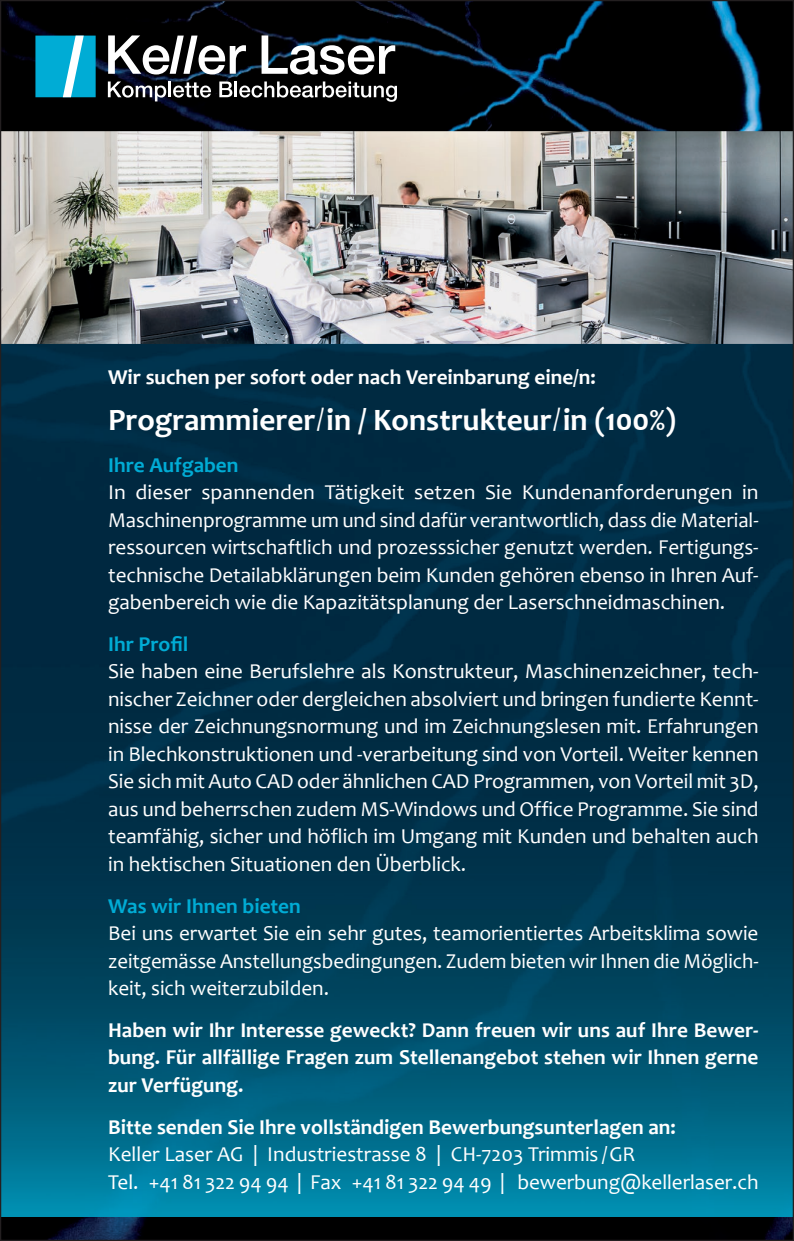
<style>
.page{position:relative;width:794px;height:1241px;background:#fff}
.page>*{position:absolute;margin:0;border:0;box-sizing:border-box;transform-origin:0 0}
.t1{font:700 31.25px "Candara";color:#fff}
.t2{font:21.25px/27.5px "Candara";letter-spacing:-.005em;color:#fff;text-align:justify}
.t3{font:700 21.25px/27.5px "Candara";color:#fff;text-align:justify}
.t4{font:700 21.25px "Candara";color:#00acd5}
.s1{font-weight:400;font-size:27.5px}
</style>
<div class="page">
<img style="left:2px;top:2px;width:790px;height:1236px">
<img style="left:2px;top:131px;width:790px;height:1084px">
<svg style="left:261px;top:35px;width:134px;height:39px"></svg>
<svg style="left:108px;top:81px;width:58px;height:20px"></svg>
<hr style="left:168px;top:81px;width:3px;height:16px;background:#fff">
<svg style="left:173px;top:82px;width:38px;height:15px"></svg>
<svg style="left:219px;top:81px;width:178px;height:21px"></svg>
<svg style="left:35px;top:36px;width:61px;height:61px;background:#21b4d7"></svg>
<svg style="left:108px;top:35px;width:138px;height:39px"></svg>
<p class="t3" style="left:108px;top:363px;width:489px">Wir suchen per sofort oder nach Vereinbarung eine/n:</p>
<h1 class="t1" style="left:108px;top:400px;width:569px">Programmierer<span class="s1">/</span>in / Konstrukteur<span class="s1">/</span>in (100%)</h1>
<p class="t4" style="left:108px;top:451px;width:132px">Ihre Aufgaben</p>
<p class="t2" style="left:108px;top:478px;width:652px">In dieser spannenden Tätigkeit setzen Sie Kundenanforderungen in Maschinenprogramme um und sind dafür verantwortlich, dass die Material&shy;ressourcen wirtschaftlich und prozesssicher genutzt werden. Fertigungs&shy;technische Detailabklärungen beim Kunden gehören ebenso in Ihren Auf&shy;gabenbereich wie die Kapazitätsplanung der Laserschneidmaschinen.</p>
<p class="t4" style="left:108px;top:630px;width:82px">Ihr Profil</p>
<p class="t2" style="left:108px;top:657px;width:652px">Sie haben eine Berufslehre als Konstrukteur, Maschinenzeichner, tech&shy;nischer Zeichner oder dergleichen absolviert und bringen fundierte Kennt&shy;nisse der Zeichnungsnormung und im Zeichnungslesen mit. Erfahrungen in Blechkonstruktionen und -verarbeitung sind von Vorteil. Weiter kennen Sie sich mit Auto CAD oder ähnlichen CAD Programmen, von Vorteil mit 3D, aus und beherrschen zudem MS-Windows und Office Programme. Sie sind teamfähig, sicher und höflich im Umgang mit Kunden und behalten auch in hektischen Si tuationen den Überblick.</p>
<p class="t4" style="left:108px;top:892px;width:194px">Was wir Ihnen bieten</p>
<p class="t2" style="left:108px;top:919px;width:652px">Bei uns erwartet Sie ein sehr gutes, teamorientiertes Arbeitsklima sowie zeitgemässe Anstellungsbedingungen. Zudem bieten wir Ihnen die Möglich&shy;keit, sich weiterzubilden.</p>
<p class="t3" style="left:108px;top:1015px;width:652px">Haben wir Ihr Interesse geweckt? Dann freuen wir uns auf Ihre Bewer&shy;bung. Für allfällige Fragen zum Stellenangebot stehen wir Ihnen gerne zur Verfügung.</p>
<p class="t3" style="left:108px;top:1112px;width:569px">Bitte senden Sie Ihre vollständigen Bewerbungsunterlagen an:</p>
<p class="t2" style="left:108px;top:1140px;width:652px">Keller Laser AG | Industriestrasse 8 | CH-7203 Trimmis /GR<br>Tel. +41 81 322 94 94 | Fax +41 81 322 94 49 | bewerbung@kellerlaser.ch</p>
</div>
